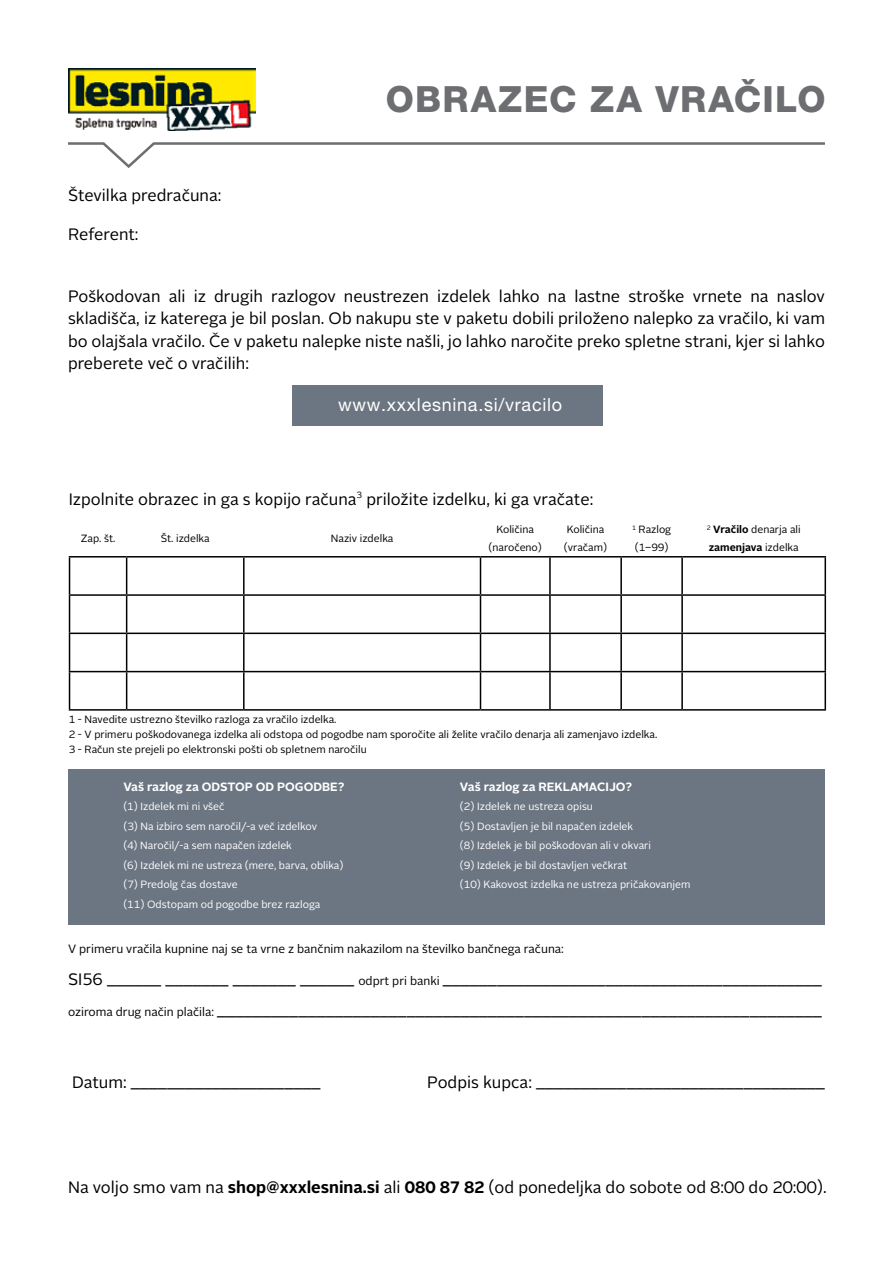
<style>
.page{position:relative;width:893px;height:1263px;background:#fff}
.page>*{position:absolute;margin:0;border:0;box-sizing:border-box;transform-origin:0 0}
.t1{font:800 36.15px "Helvetica Neue LT Pro";letter-spacing:.035em;color:#6d6e71}
.t2{font:18px "Helvetica Neue LT Pro";letter-spacing:.04em;color:#fff}
.t3{font:16.5px/22.5px "Alright Sans MX Regular";color:#000;text-align:justify}
.t4{font:12px "Alright Sans MX Regular";color:#000}
.t5{font:12px "Alright Sans MX Bold";color:#fff}
.t6{font:10.5px/19.5px "Alright Sans MX Regular";color:#fff}
.t7{font:10.5px/18px "Alright Sans MX Regular";color:#000}
.t8{font:10.5px "Alright Sans MX Bold";color:#000}
.t9{font:9px "Alright Sans MX Regular";color:#000}
.s1{font-family:"Alright Sans MX Bold"}
.s2{font-family:"Alright Sans MX Regular"}
.s3{font-size:12px}
</style>
<div class="page">
<div style="left:69px;top:769px;width:756px;height:156px;background:#6c7582"></div>
<hr style="left:69px;top:556px;width:58px;height:1px;background:#000">
<hr style="left:69px;top:557px;width:1px;height:37px;background:#000">
<hr style="left:127px;top:556px;width:117px;height:1px;background:#000">
<hr style="left:126px;top:557px;width:1px;height:37px;background:#000">
<hr style="left:244px;top:556px;width:236px;height:1px;background:#000">
<hr style="left:243px;top:557px;width:2px;height:37px;background:#000">
<hr style="left:480px;top:556px;width:70px;height:1px;background:#000">
<hr style="left:480px;top:557px;width:1px;height:37px;background:#000">
<hr style="left:550px;top:556px;width:71px;height:1px;background:#000">
<hr style="left:549px;top:557px;width:2px;height:37px;background:#000">
<hr style="left:621px;top:556px;width:61px;height:1px;background:#000">
<hr style="left:620px;top:557px;width:2px;height:37px;background:#000">
<hr style="left:682px;top:556px;width:144px;height:1px;background:#000">
<hr style="left:681px;top:557px;width:2px;height:37px;background:#000">
<hr style="left:824px;top:557px;width:2px;height:37px;background:#000">
<hr style="left:69px;top:594px;width:58px;height:2px;background:#000">
<hr style="left:69px;top:596px;width:1px;height:37px;background:#000">
<hr style="left:127px;top:594px;width:117px;height:2px;background:#000">
<hr style="left:126px;top:596px;width:1px;height:37px;background:#000">
<hr style="left:244px;top:594px;width:236px;height:2px;background:#000">
<hr style="left:243px;top:596px;width:2px;height:37px;background:#000">
<hr style="left:480px;top:594px;width:70px;height:2px;background:#000">
<hr style="left:480px;top:596px;width:1px;height:37px;background:#000">
<hr style="left:550px;top:594px;width:71px;height:2px;background:#000">
<hr style="left:549px;top:596px;width:2px;height:37px;background:#000">
<hr style="left:621px;top:594px;width:61px;height:2px;background:#000">
<hr style="left:620px;top:596px;width:2px;height:37px;background:#000">
<hr style="left:682px;top:594px;width:144px;height:2px;background:#000">
<hr style="left:681px;top:596px;width:2px;height:37px;background:#000">
<hr style="left:824px;top:596px;width:2px;height:37px;background:#000">
<hr style="left:69px;top:633px;width:58px;height:1px;background:#000">
<hr style="left:69px;top:634px;width:1px;height:37px;background:#000">
<hr style="left:127px;top:633px;width:117px;height:1px;background:#000">
<hr style="left:126px;top:634px;width:1px;height:37px;background:#000">
<hr style="left:244px;top:633px;width:236px;height:1px;background:#000">
<hr style="left:243px;top:634px;width:2px;height:37px;background:#000">
<hr style="left:480px;top:633px;width:70px;height:1px;background:#000">
<hr style="left:480px;top:634px;width:1px;height:37px;background:#000">
<hr style="left:550px;top:633px;width:71px;height:1px;background:#000">
<hr style="left:549px;top:634px;width:2px;height:37px;background:#000">
<hr style="left:621px;top:633px;width:61px;height:1px;background:#000">
<hr style="left:620px;top:634px;width:2px;height:37px;background:#000">
<hr style="left:682px;top:633px;width:144px;height:1px;background:#000">
<hr style="left:681px;top:634px;width:2px;height:37px;background:#000">
<hr style="left:824px;top:634px;width:2px;height:37px;background:#000">
<hr style="left:69px;top:671px;width:58px;height:1px;background:#000">
<hr style="left:69px;top:672px;width:1px;height:37px;background:#000">
<hr style="left:127px;top:671px;width:117px;height:1px;background:#000">
<hr style="left:126px;top:672px;width:1px;height:37px;background:#000">
<hr style="left:244px;top:671px;width:236px;height:1px;background:#000">
<hr style="left:243px;top:672px;width:2px;height:37px;background:#000">
<hr style="left:480px;top:671px;width:70px;height:1px;background:#000">
<hr style="left:480px;top:672px;width:1px;height:37px;background:#000">
<hr style="left:550px;top:671px;width:71px;height:1px;background:#000">
<hr style="left:549px;top:672px;width:2px;height:37px;background:#000">
<hr style="left:621px;top:671px;width:61px;height:1px;background:#000">
<hr style="left:620px;top:672px;width:2px;height:37px;background:#000">
<hr style="left:682px;top:671px;width:144px;height:1px;background:#000">
<hr style="left:681px;top:672px;width:2px;height:37px;background:#000">
<hr style="left:824px;top:672px;width:2px;height:37px;background:#000">
<hr style="left:69px;top:709px;width:58px;height:2px;background:#000">
<hr style="left:127px;top:709px;width:117px;height:2px;background:#000">
<hr style="left:244px;top:709px;width:236px;height:2px;background:#000">
<hr style="left:480px;top:709px;width:70px;height:2px;background:#000">
<hr style="left:550px;top:709px;width:71px;height:2px;background:#000">
<hr style="left:621px;top:709px;width:61px;height:2px;background:#000">
<hr style="left:682px;top:709px;width:144px;height:2px;background:#000">
<svg style="left:68px;top:142px;width:757px;height:26px"></svg>
<div style="left:292px;top:385px;width:310px;height:40px;background:#6c7582"></div>
<img style="left:68px;top:68px;width:187px;height:62px">
<p class="t3" style="left:68px;top:184px;width:155px">Številka predračuna:</p>
<p class="t3" style="left:68px;top:223px;width:72px">Referent:</p>
<h1 class="t1" style="left:386px;top:78px;width:441px">OBRAZEC ZA VRAČILO</h1>
<p class="t3" style="left:68px;top:285px;width:758px">Poškodovan ali iz drugih razlogov neustrezen izdelek lahko na lastne stroške vrnete na naslov skladišča, iz katerega je bil poslan. Ob nakupu ste v paketu dobili priloženo nalepko za vračilo, ki vam bo olajšala vračilo. Če v paketu nalepke niste našli, jo lahko naročite preko spletne strani, kjer si lahko preberete več o vračilih:</p>
<p class="t2" style="left:338px;top:394px;width:226px">www.xxxlesnina.si/vracilo</p>
<p class="t3" style="left:69px;top:489px;width:289px">Izpolnite obrazec in ga s kopijo računa</p>
<p class="t9" style="left:357px;top:489px;width:7px">3</p>
<p class="t3" style="left:366px;top:489px;width:228px">priložite izdelku, ki ga vračate:</p>
<p class="t7" style="left:81px;top:529px;width:36px">Zap. št.</p>
<p class="t7" style="left:161px;top:529px;width:51px">Št. izdelka</p>
<p class="t7" style="left:331px;top:529px;width:64px">Naziv izdelka</p>
<p class="t7" style="left:489px;top:520px;width:55px;text-align:center">Količina (naročeno)</p>
<p class="t7" style="left:564px;top:520px;width:45px">Količina (vračam)</p>
<p class="t7" style="left:632px;top:520px;width:41px"><sup>1</sup> Razlog (1–99)</p>
<p class="t7" style="left:707px;top:520px;width:96px"><sup>2</sup> <span class="s1">Vračilo</span> denarja ali</p>
<p class="t8" style="left:709px;top:540px;width:91px">zamenjava <span class="s2">izdelka</span></p>
<p class="t7" style="left:69px;top:712px;width:590px;line-height:15px">1 - Navedite ustrezno številko razloga za vračilo izdelka.<br>2 - V primeru poškodovanega izdelka ali odstopa od pogodbe nam sporočite ali želite vračilo denarja ali zamenjavo izdelka.<br>3 - Račun ste prejeli po elektronski pošti ob spletnem naročilu</p>
<p class="t5" style="left:123px;top:778px;width:223px">Vaš razlog za ODSTOP OD POGODBE?</p>
<p class="t6" style="left:123px;top:797px;width:222px">(1) Izdelek mi ni všeč<br>(3) Na izbiro sem naročil/-a več izdelkov<br>(4) Naročil/-a sem napačen izdelek<br>(6) Izdelek mi ne ustreza (mere, barva, oblika) (7) Predolg čas dostave<br>(11) Odstopam od pogodbe brez razloga</p>
<p class="t5" style="left:460px;top:778px;width:174px">Vaš razlog za REKLAMACIJO?</p>
<p class="t6" style="left:460px;top:797px;width:232px">(2) Izdelek ne ustreza opisu<br>(5) Dostavljen je bil napačen izdelek<br>(8) Izdelek je bil poškodovan ali v okvari<br>(9) Izdelek je bil dostavljen večkrat<br>(10) Kakovost izdelka ne ustreza pričakovanjem</p>
<p class="t4" style="left:68px;top:941px;width:497px">V primeru vračila kupnine naj se ta vrne z bančnim nakazilom na številko bančnega računa:</p>
<p class="t3" style="left:68px;top:963px;width:755px;line-height:31.5px">SI56 ______ _______ _______ ______ <span class="s3">odprt pri banki</span> __________________________________________ <span class="s3">oziroma drug način plačila:</span> ___________________________________________________________________</p>
<p class="t3" style="left:72px;top:1071px;width:250px">Datum: _____________________</p>
<p class="t3" style="left:427px;top:1071px;width:399px">Podpis kupca: ________________________________</p>
<p class="t3" style="left:68px;top:1176px;width:760px">Na voljo smo vam na <span class="s1">shop@xxxlesnina.si</span> ali <span class="s1">080 87 82</span> (od ponedeljka do sobote od 8:00 do 20:00).</p>
</div>
